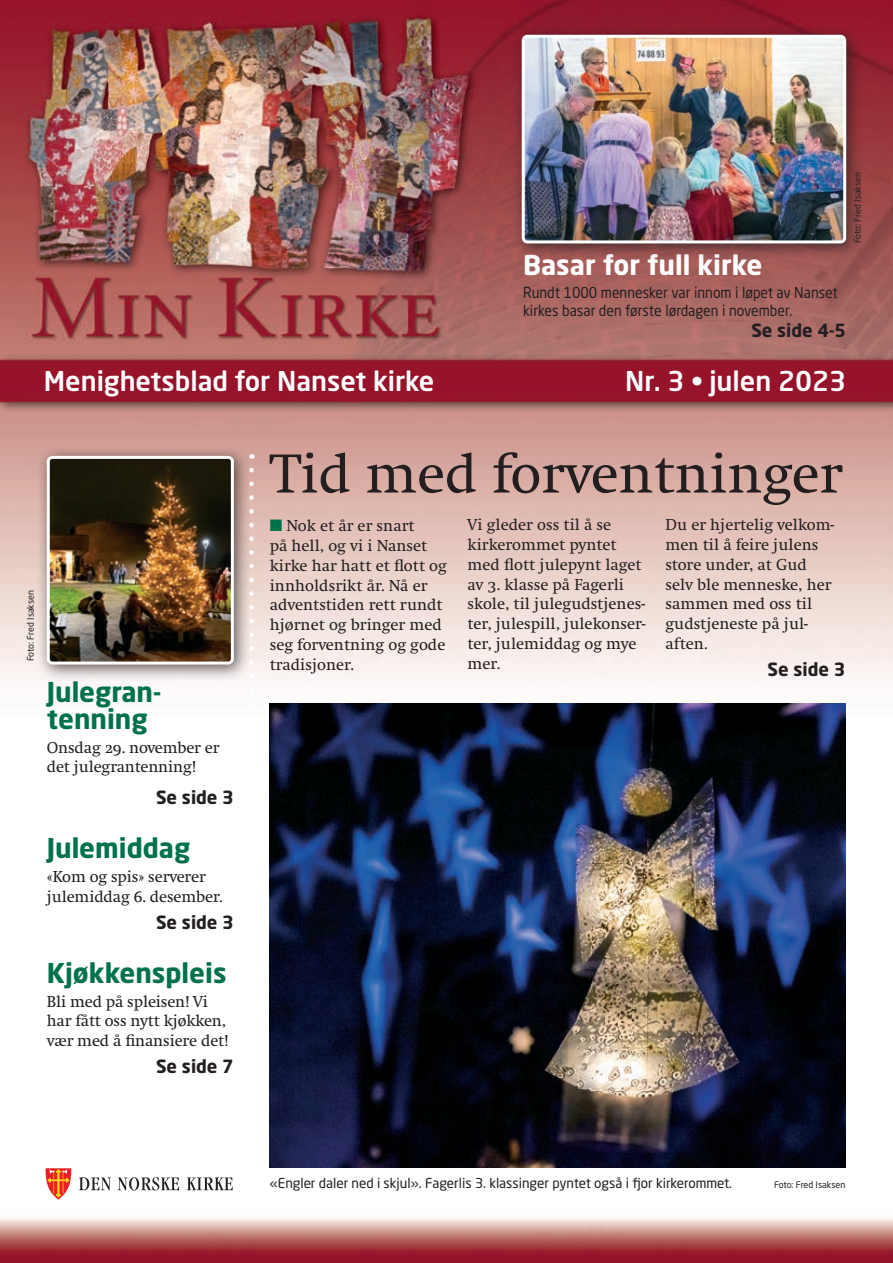
<style>
.page{position:relative;width:893px;height:1263px;background:#fff}
.page>*{position:absolute;margin:0;border:0;box-sizing:border-box;transform-origin:0 0}
.t1{font:57px "Swift POW";color:#231f20}
.Nummer{font:500 27px "Neo Sans";color:#fff}
.Tittel_18_forsiden{font:700 27px/27px "Neo Sans";color:#007249}
.Generelt_prog_tekst{font:700 27px "Neo Sans";color:#fff}
.Generelt_prog_tekst-2{font:700 18px "Neo Sans";color:#231f20}
.Tekst_forsiden{font:700 18px "Neo Sans";color:#231f20}
.Tekst_forsiden-2{font:16.5px/19.8px "Swift POW";color:#231f20}
.Tittel_18_forsiden-2{font:16.5px/19.8px "Swift POW";letter-spacing:-.01em;color:#231f20}
.Generelt_prog_tekst-3{font:15px/18px "Neo Sans Std";color:#231f20;scale:.93 1}
.Bilde{font:13.5px "Neo Sans Std";color:#231f20}
.Bilde-2{font:9px "Neo Sans Std";color:#231f20}
.s1{color:#007249}
</style>
<div class="page">
<img style="left:0;top:0;width:893px;height:1263px">
<div style="left:510px;top:23px;width:353px;height:238px;background:#231f20;opacity:.75"></div>
<img style="left:526px;top:39px;width:316px;height:200px">
<div style="left:522px;top:35px;width:324px;height:208px;border:3px solid #fff;border-radius:4px"></div>
<svg style="left:79px;top:1177px;width:32px;height:13px"></svg>
<svg style="left:118px;top:1177px;width:61px;height:13px"></svg>
<svg style="left:187px;top:1177px;width:46px;height:13px"></svg>
<svg style="left:46px;top:1168px;width:25px;height:31px"></svg>
<svg style="left:249px;top:470px;width:5px;height:735px"></svg>
<div style="left:35px;top:444px;width:216px;height:238px;background:#231f20;opacity:.75"></div>
<img style="left:51px;top:460px;width:179px;height:200px">
<div style="left:47px;top:456px;width:187px;height:208px;border:3px solid #fff;border-radius:4px"></div>
<img style="left:270px;top:703px;width:575px;height:465px">
<p class="Generelt_prog_tekst" style="left:523px;top:248px;width:241px">Basar for full kirke</p>
<p class="Generelt_prog_tekst-3" style="left:523px;top:283px;width:340px">Rundt 1000 mennesker var innom i løpet av Nanset kirkes basar den første lørdagen i november.</p>
<p class="Generelt_prog_tekst-2" style="left:751px;top:318px;width:96px">Se side 4-5</p>
<p class="Bilde-2" style="left:852px;top:243px;width:73px;rotate:-90deg">Foto: Fred Isaksen</p>
<p class="Nummer" style="left:44px;top:364px;width:392px">Menighetsblad for Nanset kirke</p>
<p class="Nummer" style="left:625px;top:364px;width:222px">Nr. 3 • julen 2023</p>
<p class="Bilde-2" style="left:25px;top:661px;width:73px;rotate:-90deg">Foto: Fred Isaksen</p>
<p class="Tittel_18_forsiden" style="left:47px;top:677px;width:116px">Julegran&shy;tenning</p>
<p class="Tittel_18_forsiden-2" style="left:47px;top:737px;width:174px">Onsdag 29. november er det julegrantenning!</p>
<p class="Generelt_prog_tekst-2" style="left:156px;top:785px;width:79px">Se side 3</p>
<p class="Tittel_18_forsiden" style="left:47px;top:833px;width:145px">Julemiddag</p>
<p class="Tekst_forsiden-2" style="left:47px;top:866px;width:177px">«Kom og spis» serverer julemiddag 6. desember.</p>
<p class="Tekst_forsiden" style="left:156px;top:910px;width:79px">Se side 3</p>
<p class="Tittel_18_forsiden" style="left:47px;top:958px;width:181px">Kjøkkenspleis</p>
<p class="Tekst_forsiden-2" style="left:47px;top:991px;width:183px">Bli med på spleisen! Vi har fått oss nytt kjøkken, vær med å finansiere det!</p>
<p class="Generelt_prog_tekst-2" style="left:156px;top:1055px;width:79px">Se side 7</p>
<p class="t1" style="left:270px;top:440px;width:575px">Tid med forventninger</p>
<p class="Tekst_forsiden-2" style="left:270px;top:516px;width:179px"><span class="s1">■</span> Nok et år er snart<br>på hell, og vi i Nanset kirke har hatt et flott og innholdsrikt år. Nå er adventstiden rett rundt hjørnet og bringer med seg forventning og gode tradisjoner.</p>
<p class="Tekst_forsiden-2" style="left:468px;top:515px;width:179px">Vi gleder oss til å se kirkerommet pyntet med flott julepynt laget av 3. klasse på Fagerli skole, til julegudstjenes&shy;ter, julespill, julekonser&shy;ter, julemiddag og mye mer.</p>
<p class="Tekst_forsiden-2" style="left:665px;top:515px;width:170px">Du er hjertelig velkom&shy;men til å feire julens store under, at Gud selv ble menneske, her sammen med oss til gudstjeneste på jul&shy;aften.</p>
<p class="Generelt_prog_tekst-2" style="left:768px;top:658px;width:79px">Se side 3</p>
<p class="Bilde" style="left:270px;top:1175px;width:464px">«Engler daler ned i skjul». Fagerlis 3. klassinger pyntet også i fjor kirkerommet.</p>
<p class="Bilde-2" style="left:774px;top:1179px;width:73px">Foto: Fred Isaksen</p>
</div>
